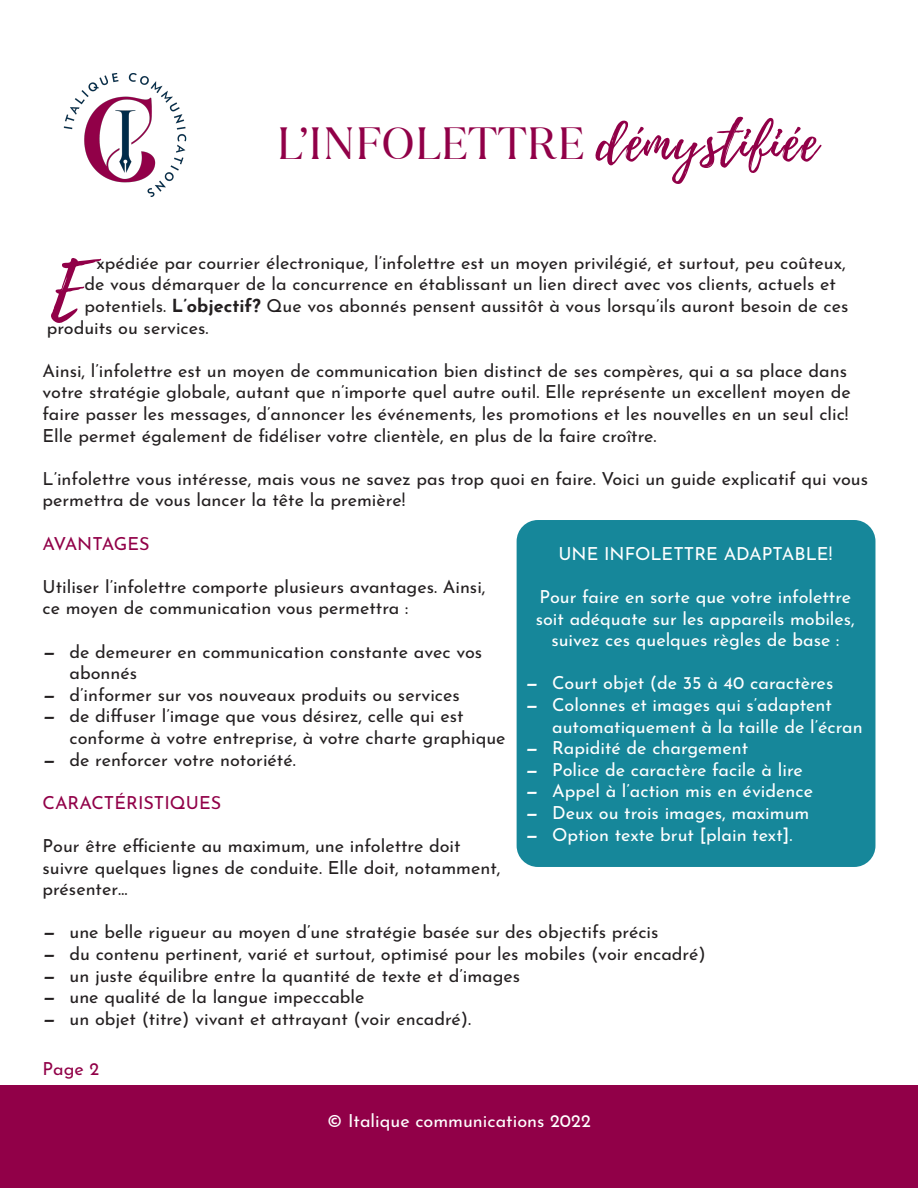
<style>
.page{position:relative;width:918px;height:1188px;background:#fff}
.page>*{position:absolute;margin:0;border:0;box-sizing:border-box;transform-origin:0 0}
.t1{font:72px "Playlist Script";color:#910048}
.t2{font:45px "TT Ramillas";color:#910048}
.t3{font:18px/21.6px "Josefin Sans";color:#231f20}
.t4{font:18px/21.6px "Josefin Sans";color:#fff;text-align:center}
.t5{font:18px "Josefin Sans";color:#910048}
.s1{font-family:"Playlist Script";font-size:54px}
.s2{font-weight:700}
.s3{font-weight:700;font-style:italic}
</style>
<div class="page">
<img style="left:63px;top:73px;width:124px;height:124px">
<div style="left:0;top:1086px;width:918px;height:102px;background:#910048"></div>
<div style="left:517px;top:520px;width:358px;height:347px;background:#16879a;border-radius:21px"></div>
<p class="t2" style="left:276px;top:117px;width:543px">L’INFOLETTRE <span class="s1">démystifiée</span></p>
<p class="t3" style="left:97px;top:249px;width:751px">xpédiée par courrier électronique, l’infolettre est un moyen privilégié, et surtout, peu coûteux,</p>
<p class="t3" style="left:85px;top:271px;width:753px">de vous démarquer de la concurrence en établissant un lien direct avec vos clients, actuels et</p>
<p class="t3" style="left:85px;top:293px;width:765px">potentiels. <span class="s2">L’objectif?</span> Que vos abonnés pensent aussitôt à vous lorsqu’ils auront besoin de ces</p>
<p class="t3" style="left:47px;top:314px;width:163px">produits ou services.</p>
<p class="t3" style="left:43px;top:357px;width:810px">Ainsi, l’infolettre est un moyen de communication bien distinct de ses compères, qui a sa place dans votre stratégie globale, autant que n’importe quel autre outil. Elle représente un excellent moyen de faire passer les messages, d’annoncer les événements, les promotions et les nouvelles en un seul clic!<br>Elle permet également de fidéliser votre clientèle, en plus de la faire croître.</p>
<p class="t3" style="left:43px;top:465px;width:827px">L’infolettre vous intéresse, mais vous ne savez pas trop quoi en faire. Voici un guide explicatif qui vous permettra de vous lancer la tête la première!</p>
<p class="t5" style="left:43px;top:528px;width:109px">AVANTAGES</p>
<p class="t3" style="left:43px;top:573px;width:445px">Utiliser l’infolettre comporte plusieurs avantages. Ainsi, ce moyen de communication vous permettra :</p>
<p class="t3" style="left:70px;top:638px;width:414px;text-indent:-27px"><span class="s3">—</span> de demeurer en communication constante avec vos abonnés</p>
<p class="t3" style="left:43px;top:681px;width:419px"><span class="s3">—</span> d’informer sur vos nouveaux produits ou services</p>
<p class="t3" style="left:70px;top:703px;width:438px;text-indent:-27px"><span class="s3">—</span> de diffuser l’image que vous désirez, celle qui est conforme à votre entreprise, à votre charte graphique</p>
<p class="t3" style="left:43px;top:746px;width:255px"><span class="s3">—</span> de renforcer votre notoriété.</p>
<p class="t5" style="left:43px;top:787px;width:180px">CARACTÉRISTIQUES</p>
<p class="t3" style="left:43px;top:833px;width:460px">Pour être efficiente au maximum, une infolettre doit suivre quelques lignes de conduite. Elle doit, notamment, présenter…</p>
<p class="t3" style="left:43px;top:919px;width:618px"><span class="s3">—</span> une belle rigueur au moyen d’une stratégie basée sur des objectifs précis</p>
<p class="t3" style="left:43px;top:941px;width:665px"><span class="s3">—</span> du contenu pertinent, varié et surtout, optimisé pour les mobiles (voir encadré)</p>
<p class="t3" style="left:43px;top:962px;width:479px"><span class="s3">—</span> un juste équilibre entre la quantité de texte et d’images</p>
<p class="t3" style="left:43px;top:984px;width:324px"><span class="s3">—</span> une qualité de la langue impeccable</p>
<p class="t3" style="left:43px;top:1005px;width:430px"><span class="s3">—</span> un objet (titre) vivant et attrayant (voir encadré).</p>
<p class="t1" style="left:51px;top:238px;width:35px">E</p>
<p class="t4" style="left:558px;top:541px;width:275px">UNE INFOLETTRE ADAPTABLE!</p>
<p class="t4" style="left:536px;top:584px;width:321px">Pour faire en sorte que votre infolettre soit adéquate sur les appareils mobiles, suivez ces quelques règles de base :</p>
<p class="t4" style="left:525px;top:670px;width:310px"><span class="s3">—</span> Court objet (de 35 à 40 caractères</p>
<p class="t4" style="left:552px;top:692px;width:312px;text-align:left;text-indent:-27px"><span class="s3">—</span> Colonnes et images qui s’adaptent automatiquement à la taille de l’écran</p>
<p class="t4" style="left:525px;top:735px;width:225px"><span class="s3">—</span> Rapidité de chargement</p>
<p class="t4" style="left:525px;top:757px;width:279px"><span class="s3">—</span> Police de caractère facile à lire</p>
<p class="t4" style="left:525px;top:778px;width:289px"><span class="s3">—</span> Appel à l’action mis en évidence</p>
<p class="t4" style="left:525px;top:800px;width:286px"><span class="s3">—</span> Deux ou trois images, maximum</p>
<p class="t4" style="left:525px;top:821px;width:269px"><span class="s3">—</span> Option texte brut [plain text].</p>
<p class="t5" style="left:43px;top:1054px;width:58px">Page 2</p>
<p class="t4" style="left:327px;top:1107px;width:265px">© Italique communications 2022</p>
</div>
